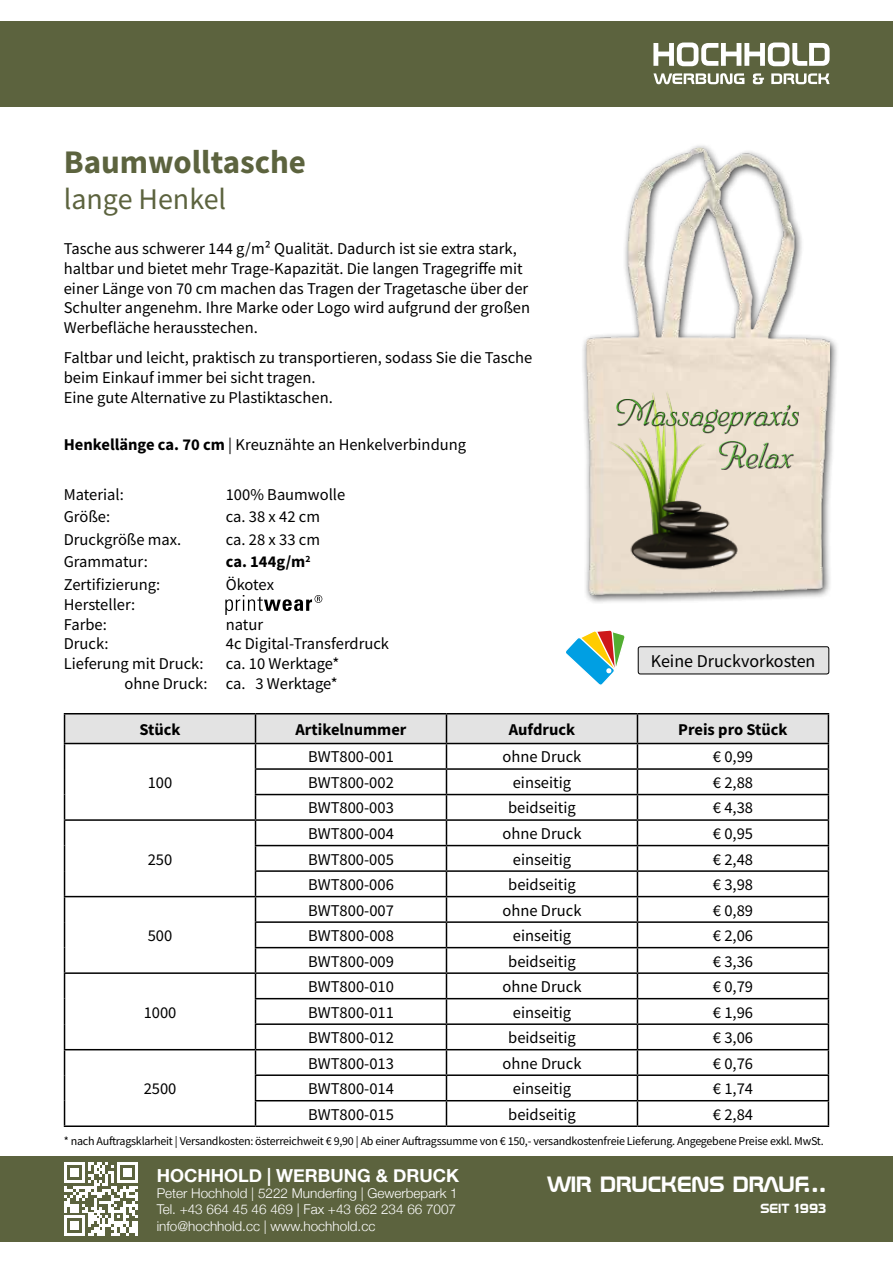
<style>
.page{position:relative;width:893px;height:1263px;background:#fff}
.page>*{position:absolute;margin:0;border:0;box-sizing:border-box;transform-origin:0 0}
.t1{font:italic 35.1px/42px "Phyllis ATT";color:#52ae32;text-align:right}
.t2{font:700 33px "Source Sans Pro";color:#5c633e}
.t3{font:30px "Source Sans Pro";color:#5c633e}
.t4{font:700 22.5px "Space BT";color:#fff}
.t5{font:700 18px "Helvetica Neue";color:#fff}
.t6{font:18px "Source Sans Pro";color:#000}
.t7{font:16.5px/19.8px "Source Sans Pro";color:#000}
.t8{font:700 16.5px "Source Sans Pro";color:#000}
.t9{font:300 13.5px/16.2px "Helvetica Neue";color:#fff;text-align:justify}
.t10{font:700 13.5px "Space BT";color:#fff}
.t11{font:12px "Source Sans Pro";letter-spacing:-.02em;color:#000}
.s1{font-weight:700}
</style>
<div class="page">
<div style="left:0;top:1157px;width:893px;height:85px;background:#5c633e"></div>
<div style="left:0;top:21px;width:893px;height:85px;background:#5c633e"></div>
<svg style="left:654px;top:43px;width:175px;height:23px"></svg>
<svg style="left:753px;top:73px;width:76px;height:11px"></svg>
<svg style="left:654px;top:73px;width:90px;height:11px"></svg>
<svg style="left:64px;top:1162px;width:74px;height:74px"></svg>
<div style="left:581px;top:142px;width:258px;height:463px;background:#000;opacity:.75"></div>
<img style="left:586px;top:148px;width:243px;height:447px">
<svg style="left:225px;top:595px;width:97px;height:19px"></svg>
<img style="left:609px;top:391px;width:142px;height:184px">
<hr style="left:64px;top:713px;width:191px;height:1px;background:#000">
<hr style="left:255px;top:713px;width:191px;height:1px;background:#000">
<hr style="left:446px;top:713px;width:191px;height:1px;background:#000">
<hr style="left:637px;top:713px;width:192px;height:1px;background:#000">
<svg style="left:64px;top:714px;width:765px;height:411px"></svg>
<hr style="left:64px;top:1125px;width:191px;height:2px;background:#000">
<hr style="left:255px;top:1125px;width:191px;height:2px;background:#000">
<hr style="left:446px;top:1125px;width:191px;height:2px;background:#000">
<hr style="left:637px;top:1125px;width:192px;height:2px;background:#000">
<div style="left:615px;top:399px;width:183px;height:71px;background:#000;opacity:.75"></div>
<svg style="left:566px;top:630px;width:59px;height:55px"></svg>
<div style="left:638px;top:647px;width:191px;height:27px;background:#e3e3e3;border-radius:2px"></div>
<div style="left:638px;top:646px;width:191px;height:28px;border:1px solid #000;border-radius:2px"></div>
<h2 class="t2" style="left:64px;top:139px;width:244px">Baumwolltasche</h2>
<h3 class="t3" style="left:64px;top:179px;width:164px">lange Henkel</h3>
<p class="t7" style="left:64px;top:239px;width:468px">Tasche aus schwerer 144 g/m² Qualität. Dadurch ist sie extra stark, haltbar und bietet mehr Trage-Kapazität. Die langen Tragegriffe mit einer Länge von 70 cm machen das Tragen der Tragetasche über der Schulter angenehm. Ihre Marke oder Logo wird aufgrund der großen Werbefläche herausstechen.</p>
<p class="t7" style="left:64px;top:348px;width:470px">Faltbar und leicht, praktisch zu transportieren, sodass Sie die Tasche beim Einkauf immer bei sicht tragen.<br>Eine gute Alternative zu Plastiktaschen.</p>
<p class="t7" style="left:64px;top:435px;width:404px"><span class="s1">Henkellänge ca. 70 cm</span> | Kreuznähte an Henkelverbindung</p>
<p class="t7" style="left:64px;top:484px;width:62px">Material:</p>
<p class="t7" style="left:226px;top:484px;width:121px">100% Baumwolle</p>
<p class="t7" style="left:64px;top:507px;width:48px">Größe:</p>
<p class="t7" style="left:226px;top:507px;width:96px">ca. 38 x 42 cm</p>
<p class="t7" style="left:64px;top:529px;width:119px">Druckgröße max.</p>
<p class="t7" style="left:226px;top:529px;width:96px">ca. 28 x 33 cm</p>
<p class="t7" style="left:64px;top:552px;width:86px">Grammatur:</p>
<p class="t8" style="left:226px;top:551px;width:86px">ca. 144g/m<sup>2</sup></p>
<p class="t7" style="left:64px;top:574px;width:98px">Zertifizierung:</p>
<p class="t7" style="left:226px;top:574px;width:50px">Ökotex</p>
<p class="t7" style="left:64px;top:594px;width:73px">Hersteller:<br>Farbe:</p>
<p class="t7" style="left:226px;top:614px;width:39px">natur</p>
<h1 class="t1" style="left:616px;top:393px;width:185px">Massagepraxis<br>Relax</h1>
<p class="t7" style="left:64px;top:634px;width:46px">Druck:</p>
<p class="t7" style="left:226px;top:634px;width:165px">4c Digital-Transferdruck</p>
<p class="t7" style="left:64px;top:654px;width:141px">Lieferung mit Druck:</p>
<p class="t6" style="left:651px;top:650px;width:166px">Keine Druckvorkosten</p>
<p class="t7" style="left:124px;top:654px;width:217px;text-align:right">ca. 10 Werktage*<br>ohne Druck: ca. 3 Werktage*</p>
<p class="t8" style="left:139px;top:718px;width:43px">Stück</p>
<p class="t8" style="left:296px;top:718px;width:112px">Artikelnummer</p>
<p class="t8" style="left:509px;top:718px;width:68px">Aufdruck</p>
<p class="t8" style="left:678px;top:718px;width:111px">Preis pro Stück</p>
<p class="t7" style="left:148px;top:772px;width:26px">100</p>
<p class="t7" style="left:308px;top:747px;width:87px">BWT800-001</p>
<p class="t7" style="left:502px;top:747px;width:80px">ohne Druck</p>
<p class="t7" style="left:713px;top:747px;width:42px">€ 0,99</p>
<p class="t7" style="left:308px;top:772px;width:87px">BWT800-002</p>
<p class="t7" style="left:513px;top:772px;width:60px">einseitig</p>
<p class="t7" style="left:713px;top:772px;width:42px">€ 2,88</p>
<p class="t7" style="left:308px;top:798px;width:87px">BWT800-003</p>
<p class="t7" style="left:508px;top:798px;width:69px">beidseitig</p>
<p class="t7" style="left:713px;top:798px;width:42px">€ 4,38</p>
<p class="t7" style="left:148px;top:849px;width:26px">250</p>
<p class="t7" style="left:148px;top:925px;width:26px">500</p>
<p class="t7" style="left:144px;top:1002px;width:34px">1000</p>
<p class="t7" style="left:308px;top:823px;width:87px">BWT800-004</p>
<p class="t7" style="left:502px;top:823px;width:80px">ohne Druck</p>
<p class="t7" style="left:713px;top:823px;width:42px">€ 0,95</p>
<p class="t7" style="left:308px;top:849px;width:87px">BWT800-005</p>
<p class="t7" style="left:513px;top:849px;width:60px">einseitig</p>
<p class="t7" style="left:713px;top:849px;width:42px">€ 2,48</p>
<p class="t7" style="left:308px;top:874px;width:87px">BWT800-006</p>
<p class="t7" style="left:508px;top:874px;width:69px">beidseitig</p>
<p class="t7" style="left:713px;top:874px;width:42px">€ 3,98</p>
<p class="t7" style="left:308px;top:900px;width:87px">BWT800-007</p>
<p class="t7" style="left:503px;top:900px;width:80px">ohne Druck</p>
<p class="t7" style="left:713px;top:900px;width:42px">€ 0,89</p>
<p class="t7" style="left:308px;top:925px;width:87px">BWT800-008</p>
<p class="t7" style="left:513px;top:925px;width:60px">einseitig</p>
<p class="t7" style="left:713px;top:925px;width:42px">€ 2,06</p>
<p class="t7" style="left:308px;top:951px;width:87px">BWT800-009</p>
<p class="t7" style="left:508px;top:951px;width:69px">beidseitig</p>
<p class="t7" style="left:713px;top:951px;width:42px">€ 3,36</p>
<p class="t7" style="left:308px;top:976px;width:87px">BWT800-010</p>
<p class="t7" style="left:503px;top:976px;width:80px">ohne Druck</p>
<p class="t7" style="left:713px;top:976px;width:42px">€ 0,79</p>
<p class="t7" style="left:308px;top:1002px;width:87px">BWT800-011</p>
<p class="t7" style="left:513px;top:1002px;width:60px">einseitig</p>
<p class="t7" style="left:713px;top:1002px;width:42px">€ 1,96</p>
<p class="t7" style="left:308px;top:1028px;width:87px">BWT800-012</p>
<p class="t7" style="left:508px;top:1028px;width:69px">beidseitig</p>
<p class="t7" style="left:713px;top:1028px;width:42px">€ 3,06</p>
<p class="t7" style="left:308px;top:1053px;width:87px">BWT800-013</p>
<p class="t7" style="left:503px;top:1053px;width:80px">ohne Druck</p>
<p class="t7" style="left:713px;top:1053px;width:42px">€ 0,76</p>
<p class="t7" style="left:308px;top:1079px;width:87px">BWT800-014</p>
<p class="t7" style="left:513px;top:1079px;width:60px">einseitig</p>
<p class="t7" style="left:713px;top:1079px;width:42px">€ 1,74</p>
<p class="t7" style="left:308px;top:1104px;width:87px">BWT800-015</p>
<p class="t7" style="left:508px;top:1104px;width:69px">beidseitig</p>
<p class="t7" style="left:713px;top:1104px;width:42px">€ 2,84</p>
<p class="t11" style="left:64px;top:1134px;width:762px">* nach Auftragsklarheit | Versandkosten: österreichweit € 9,90 | Ab einer Auftragssumme von € 150,- versandkostenfreie Lieferung. Angegebene Preise exkl. MwSt.</p>
<p class="t7" style="left:144px;top:1079px;width:34px">2500</p>
<p class="t5" style="left:157px;top:1161px;width:304px">HOCHHOLD | WERBUNG &amp; DRUCK</p>
<p class="t9" style="left:157px;top:1184px;width:302px">Peter Hochhold | 5222 Munderfing | Gewerbepark 1<br>Tel. +43 664 45 46 469 | Fax +43 662 234 66 7007 info@hochhold.cc | www.hochhold.cc</p>
<h3 class="t4" style="left:548px;top:1171px;width:280px">WIR DRUCKENS DRAUF...</h3>
<p class="t10" style="left:761px;top:1200px;width:67px">SEIT 1993</p>
</div>
